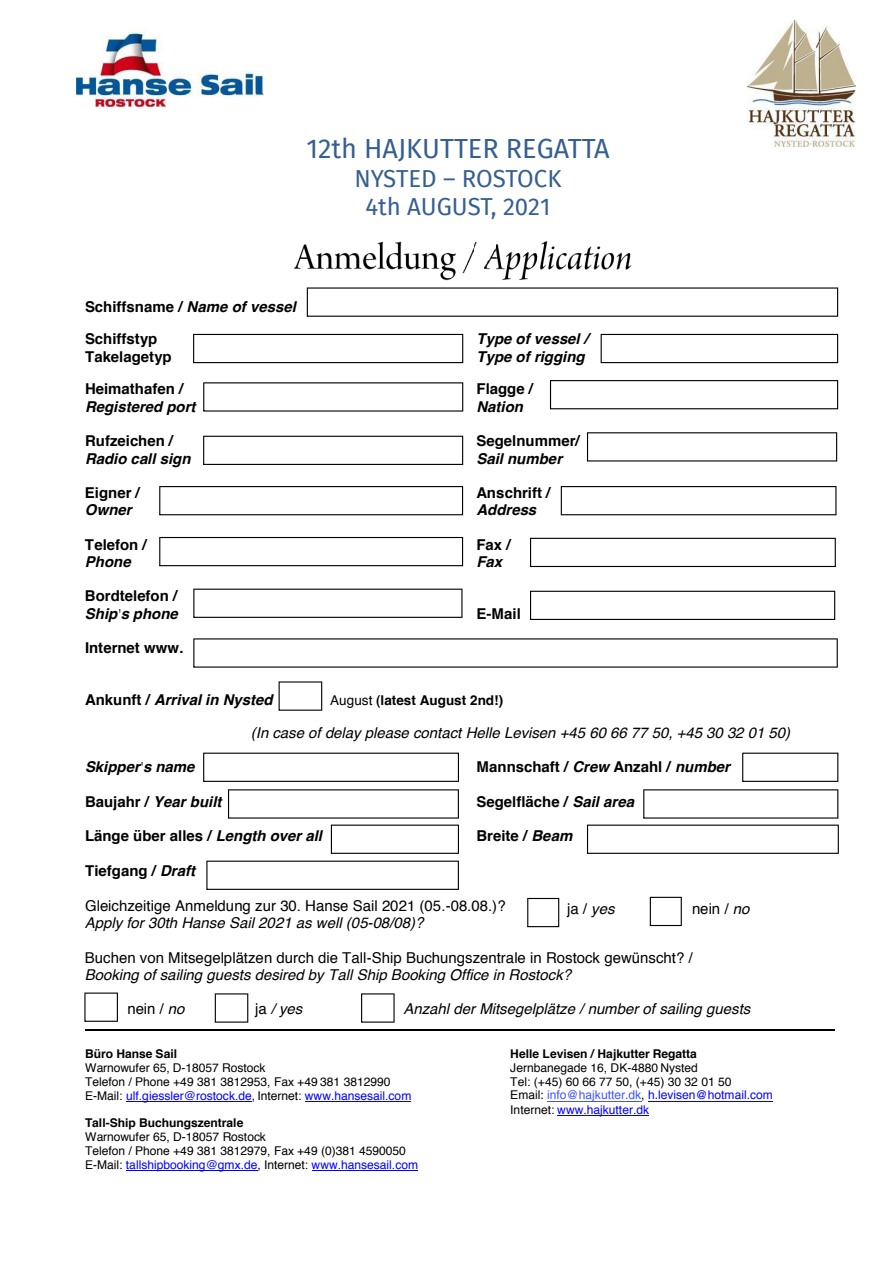
<style>
.page{position:relative;width:894px;height:1264px;background:#fff}
.page>*{position:absolute;margin:0;border:0;box-sizing:border-box;transform-origin:0 0}
.t1{font:27px "Fira Sans";color:#355f92}
.t2{font:24px/28.8px "Fira Sans";color:#355f92;text-align:center}
.t3{font:700 15px/32.1px "Helvetica";color:#000}
.t4{font:italic 15px "Helvetica";color:#000}
.t5{font:15px "Helvetica";color:#000}
.t6{font:italic 700 15px "Helvetica";color:#000}
.t7{font:700 13.5px "Helvetica";color:#000}
.t8{font:12px/14px "Helvetica";color:#000}
.t9{font:700 12px "Helvetica";color:#000}
.s1{font-style:italic}
.s2{font-family:"Times";font-weight:400;font-style:italic}
.s3{font-style:normal}
.s4{font-weight:400}
.s5{font-family:"Times";font-weight:400}
.s6{color:#4055ff}
.s7{color:#00f}
</style>
<div class="page">
<svg style="left:193px;top:334px;width:270px;height:29px"></svg>
<svg style="left:203px;top:382px;width:260px;height:29px"></svg>
<svg style="left:203px;top:435px;width:260px;height:30px"></svg>
<svg style="left:159px;top:486px;width:304px;height:29px"></svg>
<svg style="left:159px;top:537px;width:304px;height:29px"></svg>
<svg style="left:193px;top:588px;width:269px;height:29px"></svg>
<svg style="left:278px;top:681px;width:44px;height:29px"></svg>
<svg style="left:203px;top:752px;width:256px;height:29px"></svg>
<svg style="left:228px;top:789px;width:231px;height:29px"></svg>
<svg style="left:331px;top:824px;width:128px;height:29px"></svg>
<svg style="left:649px;top:896px;width:32px;height:29px"></svg>
<svg style="left:215px;top:993px;width:33px;height:29px"></svg>
<svg style="left:361px;top:993px;width:33px;height:29px"></svg>
<svg style="left:527px;top:897px;width:32px;height:30px"></svg>
<hr style="left:85px;top:1029px;width:749px;height:1px;background:#000">
<hr style="left:557px;top:1114px;width:91px;height:1px;background:#00f">
<hr style="left:648px;top:1100px;width:124px;height:1px;background:#00f">
<hr style="left:547px;top:1100px;width:94px;height:1px;background:#4055ff">
<hr style="left:312px;top:1170px;width:106px;height:1px;background:#00f">
<hr style="left:126px;top:1170px;width:131px;height:1px;background:#00f">
<hr style="left:305px;top:1100px;width:106px;height:1px;background:#00f">
<hr style="left:126px;top:1100px;width:125px;height:1px;background:#00f">
<img style="left:294px;top:241px;width:162px;height:40px">
<img style="left:473px;top:241px;width:159px;height:39px">
<img style="left:462px;top:249px;width:11px;height:25px">
<img style="left:484px;top:241px;width:11px;height:39px">
<svg style="left:307px;top:287px;width:531px;height:30px"></svg>
<svg style="left:600px;top:334px;width:238px;height:29px"></svg>
<svg style="left:550px;top:380px;width:288px;height:29px"></svg>
<svg style="left:193px;top:638px;width:644px;height:29px"></svg>
<svg style="left:587px;top:432px;width:250px;height:29px"></svg>
<svg style="left:560px;top:486px;width:276px;height:29px"></svg>
<svg style="left:530px;top:537px;width:305px;height:30px"></svg>
<svg style="left:530px;top:590px;width:305px;height:30px"></svg>
<svg style="left:742px;top:752px;width:96px;height:29px"></svg>
<svg style="left:643px;top:789px;width:195px;height:29px"></svg>
<svg style="left:587px;top:824px;width:251px;height:29px"></svg>
<svg style="left:206px;top:860px;width:253px;height:29px"></svg>
<svg style="left:84px;top:992px;width:34px;height:29px"></svg>
<img style="left:76px;top:30px;width:187px;height:76px">
<img style="left:747px;top:20px;width:108px;height:127px">
<h1 class="t1" style="left:306px;top:128px;width:305px">12th HAJKUTTER REGATTA</h1>
<h2 class="t2" style="left:354px;top:163px;width:208px">NYSTED – ROSTOCK<br>4th AUGUST, 2021</h2>
<p class="t3" style="left:85px;top:291px;width:212px">Schiffsname / <span class="s1">Name of vessel<br></span>Schiffstyp</p>
<p class="t6" style="left:476px;top:327px;width:113px">Type of vessel /</p>
<p class="t3" style="left:85px;top:341px;width:88px">Takelagetyp</p>
<p class="t6" style="left:476px;top:344px;width:110px">Type of rigging</p>
<p class="t3" style="left:85px;top:373px;width:100px">Heimathafen /</p>
<p class="t3" style="left:476px;top:373px;width:58px">Flagge /</p>
<p class="t6" style="left:85px;top:394px;width:112px">Registered port</p>
<p class="t6" style="left:476px;top:394px;width:48px">Nation</p>
<p class="t3" style="left:85px;top:425px;width:90px">Rufzeichen /</p>
<p class="t3" style="left:476px;top:425px;width:105px">Segelnummer/</p>
<p class="t6" style="left:85px;top:446px;width:107px">Radio call sign</p>
<p class="t6" style="left:476px;top:446px;width:87px">Sail number</p>
<p class="t3" style="left:85px;top:476px;width:56px">Eigner /</p>
<p class="t3" style="left:476px;top:476px;width:75px">Anschrift /</p>
<p class="t6" style="left:85px;top:497px;width:48px">Owner</p>
<p class="t6" style="left:476px;top:497px;width:61px">Address</p>
<p class="t3" style="left:85px;top:528px;width:63px">Telefon /</p>
<p class="t3" style="left:476px;top:528px;width:36px">Fax /</p>
<p class="t6" style="left:85px;top:549px;width:47px">Phone</p>
<p class="t6" style="left:476px;top:549px;width:27px">Fax</p>
<p class="t3" style="left:85px;top:587px;width:94px;line-height:17.2px">Bordtelefon /<br><span class="s1">Ship</span><span class="s2">'</span><span class="s1">s phone</span></p>
<p class="t3" style="left:476px;top:597px;width:46px">E-Mail</p>
<p class="t3" style="left:85px;top:631px;width:100px">Internet www.</p>
<p class="t6" style="left:85px;top:687px;width:189px"><span class="s3">Ankunft /</span> Arrival in Nysted</p>
<p class="t7" style="left:330px;top:689px;width:174px"><span class="s4">August</span> (latest August 2nd!)</p>
<p class="t4" style="left:251px;top:720px;width:540px">(In case of delay please contact Helle Levisen +45 60 66 77 50, +45 30 32 01 50)</p>
<p class="t6" style="left:85px;top:754px;width:111px">Skipper<span class="s5">'</span>s name</p>
<p class="t3" style="left:476px;top:750px;width:255px">Mannschaft / <span class="s1">Crew</span> Anzahl / <span class="s1">number</span></p>
<p class="t6" style="left:85px;top:789px;width:138px"><span class="s3">Baujahr /</span> Year built</p>
<p class="t3" style="left:476px;top:785px;width:159px">Segelfläche / <span class="s1">Sail area</span></p>
<p class="t3" style="left:85px;top:820px;width:238px">Länge über alles / <span class="s1">Length over all</span></p>
<p class="t3" style="left:476px;top:820px;width:97px">Breite / <span class="s1">Beam</span></p>
<p class="t3" style="left:85px;top:854px;width:111px">Tiefgang / <span class="s1">Draft</span></p>
<p class="t5" style="left:85px;top:894px;width:422px">Gleichzeitige Anmeldung zur 30. Hanse Sail 2021 (05.-08.08.)?</p>
<p class="t4" style="left:85px;top:910px;width:340px">Apply for 30th Hanse Sail 2021 as well (05-08/08)?</p>
<p class="t5" style="left:567px;top:897px;width:49px">ja / <span class="s1">yes</span></p>
<p class="t5" style="left:692px;top:897px;width:59px">nein / <span class="s1">no</span></p>
<p class="t5" style="left:85px;top:945px;width:609px">Buchen von Mitsegelplätzen durch die Tall-Ship Buchungszentrale in Rostock gewünscht? /</p>
<p class="t4" style="left:85px;top:962px;width:488px">Booking of sailing guests desired by Tall Ship Booking Office in Rostock?</p>
<p class="t5" style="left:127px;top:997px;width:59px">nein / <span class="s1">no</span></p>
<p class="t4" style="left:255px;top:996px;width:49px"><span class="s3">ja</span> / yes</p>
<p class="t4" style="left:403px;top:996px;width:348px">Anzahl der Mitsegelplätze / number of sailing guests</p>
<p class="t9" style="left:510px;top:1043px;width:188px">Helle Levisen / Hajkutter Regatta</p>
<p class="t8" style="left:510px;top:1060px;width:264px">Jernbanegade 16, DK-4880 Nysted<br>Tel: (+45) 60 66 77 50, (+45) 30 32 01 50<br>Email: <span class="s6">info@hajkutter.dk</span>, <span class="s7">h.levisen@hotmail.com </span>Internet: <span class="s7">www.hajkutter.dk</span></p>
<p class="t9" style="left:85px;top:1043px;width:93px">Büro Hanse Sail</p>
<p class="t8" style="left:85px;top:1060px;width:328px">Warnowufer 65, D-18057 Rostock<br>Telefon / Phone +49 381 3812953, Fax +49 381 3812990<br>E-Mail: <span class="s7">ulf.giessler@rostock.de</span>, Internet: <span class="s7">www.hansesail.com</span></p>
<p class="t9" style="left:85px;top:1112px;width:160px">Tall-Ship Buchungszentrale</p>
<p class="t8" style="left:85px;top:1130px;width:334px">Warnowufer 65, D-18057 Rostock<br>Telefon / Phone +49 381 3812979, Fax +49 (0)381 4590050<br>E-Mail: <span class="s7">tallshipbooking@gmx.de</span>, Internet: <span class="s7">www.hansesail.com</span></p>
</div>
